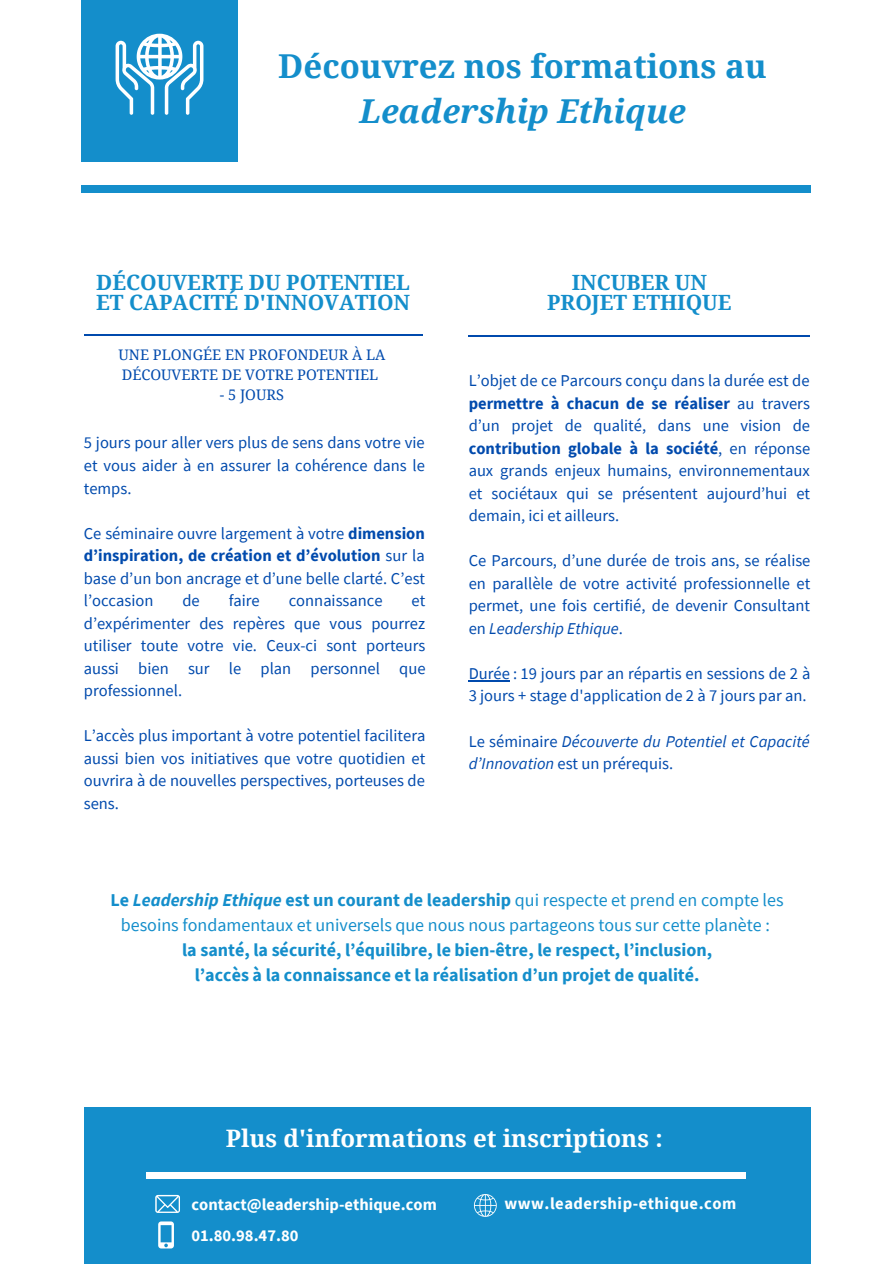
<style>
.page{position:relative;width:894px;height:1264px;background:#fff}
.page>*{position:absolute;margin:0;border:0;box-sizing:border-box;transform-origin:0 0}
.t1{font:700 33px/45px "Droid Serif";color:#148ecb;text-align:center}
.t2{font:700 24px "Droid Serif";color:#fff}
.t3{font:700 21px/20.2px "Droid Serif";color:#148ecb}
.t4{font:18px/24.8px "Source Sans Pro";color:#148ecb;text-align:center}
.t5{font:700 18px "Source Sans Pro";color:#148ecb}
.t6{font:16.5px/22.5px "Source Sans Pro";color:#004aad;text-align:justify}
.t7{font:italic 16.5px/22.5px "Source Sans Pro";color:#004aad}
.t8{font:700 16.5px "Source Sans Pro";color:#fff}
.t9{font:700 16.5px "Source Sans Pro";letter-spacing:.03em;color:#fff}
.t10{font:14.55px/20.2px "Droid Serif";color:#004aad}
.s1{font-style:italic}
.s2{font-weight:700}
.s3{font-style:normal}
.s4{font-weight:700;font-style:italic}
</style>
<div class="page">
<div style="left:81px;top:0;width:156px;height:162px;background:#148ecb"></div>
<svg style="left:115px;top:34px;width:88px;height:81px"></svg>
<div style="left:81px;top:186px;width:728px;height:6px;background:#148ecb"></div>
<hr style="left:84px;top:335px;width:338px;height:1px;background:#004aad">
<hr style="left:468px;top:680px;width:42px;height:1px;background:#004aad">
<hr style="left:468px;top:335px;width:341px;height:1px;background:#004aad">
<div style="left:84px;top:1107px;width:726px;height:156px;background:#148ecb"></div>
<svg style="left:155px;top:1194px;width:25px;height:18px"></svg>
<svg style="left:473px;top:1194px;width:24px;height:23px"></svg>
<svg style="left:158px;top:1221px;width:16px;height:27px"></svg>
<div style="left:146px;top:1172px;width:599px;height:6px;background:#fff"></div>
<p class="t1" style="left:278px;top:44px;width:490px">Découvrez nos formations au<br><span class="s1">Leadership Ethique</span></p>
<p class="t3" style="left:96px;top:272px;width:315px">DÉCOUVERTE DU POTENTIEL<br>ET CAPACITÉ D'INNOVATION</p>
<p class="t10" style="left:118px;top:344px;width:268px">UNE PLONGÉE EN PROFONDEUR À LA<br>DÉCOUVERTE DE VOTRE POTENTIEL</p>
<p class="t10" style="left:220px;top:385px;width:66px">- 5 JOURS</p>
<p class="t6" style="left:84px;top:431px;width:342px">5 jours pour aller vers plus de sens dans votre vie et vous aider à en assurer la cohérence dans le temps.</p>
<p class="t6" style="left:84px;top:521px;width:343px">Ce séminaire ouvre largement à votre <span class="s2">dimension d’inspiration, de création et d’évolution</span> sur la base d’un bon ancrage et d’une belle clarté. C’est l’occasion</p>
<p class="t6" style="left:182px;top:589px;width:19px">de</p>
<p class="t6" style="left:229px;top:589px;width:33px">faire</p>
<p class="t6" style="left:289px;top:589px;width:95px">connaissance</p>
<p class="t6" style="left:84px;top:589px;width:343px;text-indent:327px">et d’expérimenter des repères que vous pourrez utiliser toute votre vie. Ceux-ci sont porteurs aussi bien sur le plan personnel que professionnel.</p>
<p class="t6" style="left:84px;top:724px;width:343px">L’accès plus important à votre potentiel facilitera aussi bien vos initiatives que votre quotidien et ouvrira à de nouvelles perspectives, porteuses de sens.</p>
<p class="t3" style="left:571px;top:273px;width:137px">INCUBER UN</p>
<p class="t3" style="left:547px;top:293px;width:186px">PROJET ETHIQUE</p>
<p class="t6" style="left:468px;top:369px;width:343px">L’objet de ce Parcours conçu dans la durée est de <span class="s2">permettre à chacun de se réaliser</span> au travers d’un projet de qualité, dans une vision de <span class="s2">contribution globale à la société</span>, en réponse aux grands enjeux humains, environnementaux et sociétaux qui se présentent aujourd’hui et demain, ici et ailleurs.</p>
<p class="t6" style="left:468px;top:549px;width:343px">Ce Parcours, d’une durée de trois ans, se réalise en parallèle de votre activité professionnelle et permet, une fois certifié, de devenir Consultant en <span class="s1">Leadership Ethique</span>.</p>
<p class="t6" style="left:468px;top:661px;width:343px">Durée : 19 jours par an répartis en sessions de 2 à<br>3 jours + stage d'application de 2 à 7 jours par an.</p>
<p class="t7" style="left:468px;top:729px;width:342px"><span class="s3">Le séminaire</span> Découverte du Potentiel et Capacité d’Innovation <span class="s3">est un prérequis.</span></p>
<p class="t4" style="left:111px;top:887px;width:674px"><span class="s2">Le</span> <span class="s4">Leadership Ethique</span> <span class="s2">est un courant de leadership</span> qui respecte et prend en compte les besoins fondamentaux et universels que nous nous partageons tous sur cette planète :</p>
<p class="t5" style="left:182px;top:938px;width:531px">la santé, la sécurité, l’équilibre, le bien-être, le respect, l’inclusion,</p>
<p class="t5" style="left:195px;top:962px;width:506px">l’accès à la connaissance et la réalisation d’un projet de qualité.</p>
<p class="t2" style="left:226px;top:1125px;width:438px">Plus d'informations et inscriptions :</p>
<p class="t8" style="left:191px;top:1193px;width:247px">contact@leadership-ethique.com</p>
<p class="t9" style="left:504px;top:1192px;width:233px">www.leadership-ethique.com</p>
<p class="t8" style="left:191px;top:1224px;width:108px">01.80.98.47.80</p>
</div>
